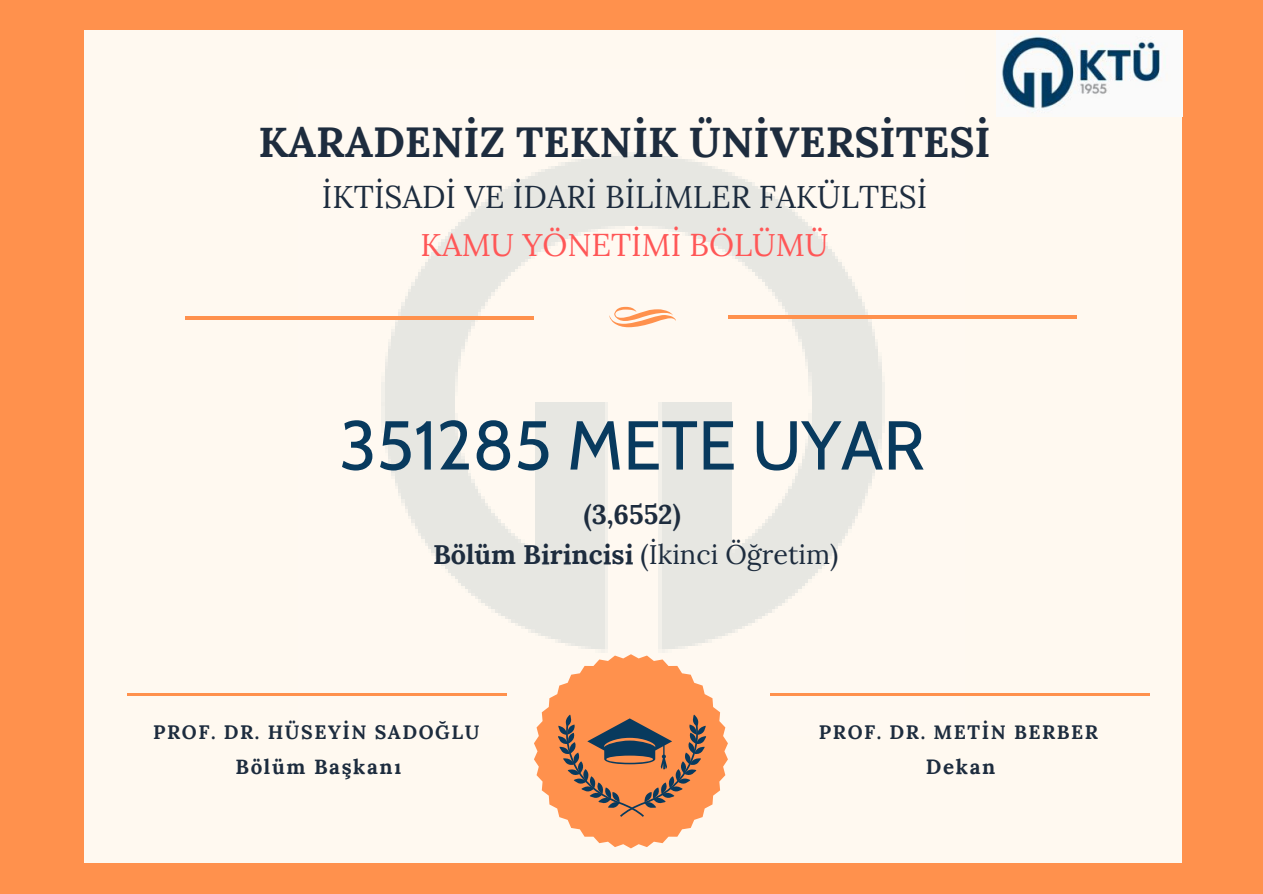
<style>
.page{position:relative;width:1263px;height:894px;background:#fff}
.page>*{position:absolute;margin:0;border:0;box-sizing:border-box;transform-origin:0 0}
.t1{font:69px "Cabin";color:#083a5e}
.t2{font:700 42px "Lora";color:#1d2c3e}
.t3{font:31.5px "Lora";color:#1d2c3e}
.t4{font:31.5px "Lora";color:#ff5757}
.t5{font:700 27px/40.5px "Lora";color:#1d2c3e;text-align:center}
.t6{font:700 20.55px "Lora";letter-spacing:.08em;color:#1d2c3e}
.t7{font:700 19.35px "Lora";letter-spacing:.08em;color:#1d2c3e}
.s1{font-weight:400}
</style>
<div class="page">
<div style="left:0;top:0;width:1263px;height:893px;background:#ff914d"></div>
<div style="left:84px;top:30px;width:1098px;height:832px;background:#fff9f0"></div>
<img style="left:298px;top:152px;width:666px;height:544px">
<svg style="left:534px;top:654px;width:194px;height:194px"></svg>
<svg style="left:609px;top:307px;width:67px;height:20px"></svg>
<hr style="left:185px;top:316px;width:349px;height:3px;background:#ff914d">
<hr style="left:728px;top:315px;width:349px;height:4px;background:#ff914d">
<hr style="left:770px;top:692px;width:379px;height:3px;background:#ff914d">
<img style="left:1001px;top:30px;width:167px;height:87px">
<hr style="left:128px;top:692px;width:379px;height:3px;background:#ff914d">
<h2 class="t2" style="left:258px;top:115px;width:734px">KARADENİZ TEKNİK ÜNİVERSİTESİ</h2>
<h3 class="t3" style="left:322px;top:176px;width:607px">İKTİSADİ VE İDARİ BİLİMLER FAKÜLTESİ</h3>
<h3 class="t4" style="left:420px;top:224px;width:410px">KAMU YÖNETİMİ BÖLÜMÜ</h3>
<h1 class="t1" style="left:339px;top:403px;width:587px">351285 METE UYAR</h1>
<h3 class="t5" style="left:433px;top:493px;width:407px">(3,6552)<br>Bölüm Birincisi <span class="s1">(İkinci Öğretim)</span></h3>
<p class="t7" style="left:153px;top:719px;width:328px">PROF. DR. HÜSEYİN SADOĞLU</p>
<p class="t6" style="left:235px;top:753px;width:167px">Bölüm Başkanı</p>
<p class="t7" style="left:819px;top:719px;width:281px">PROF. DR. METİN BERBER</p>
<p class="t6" style="left:926px;top:753px;width:71px">Dekan</p>
</div>
